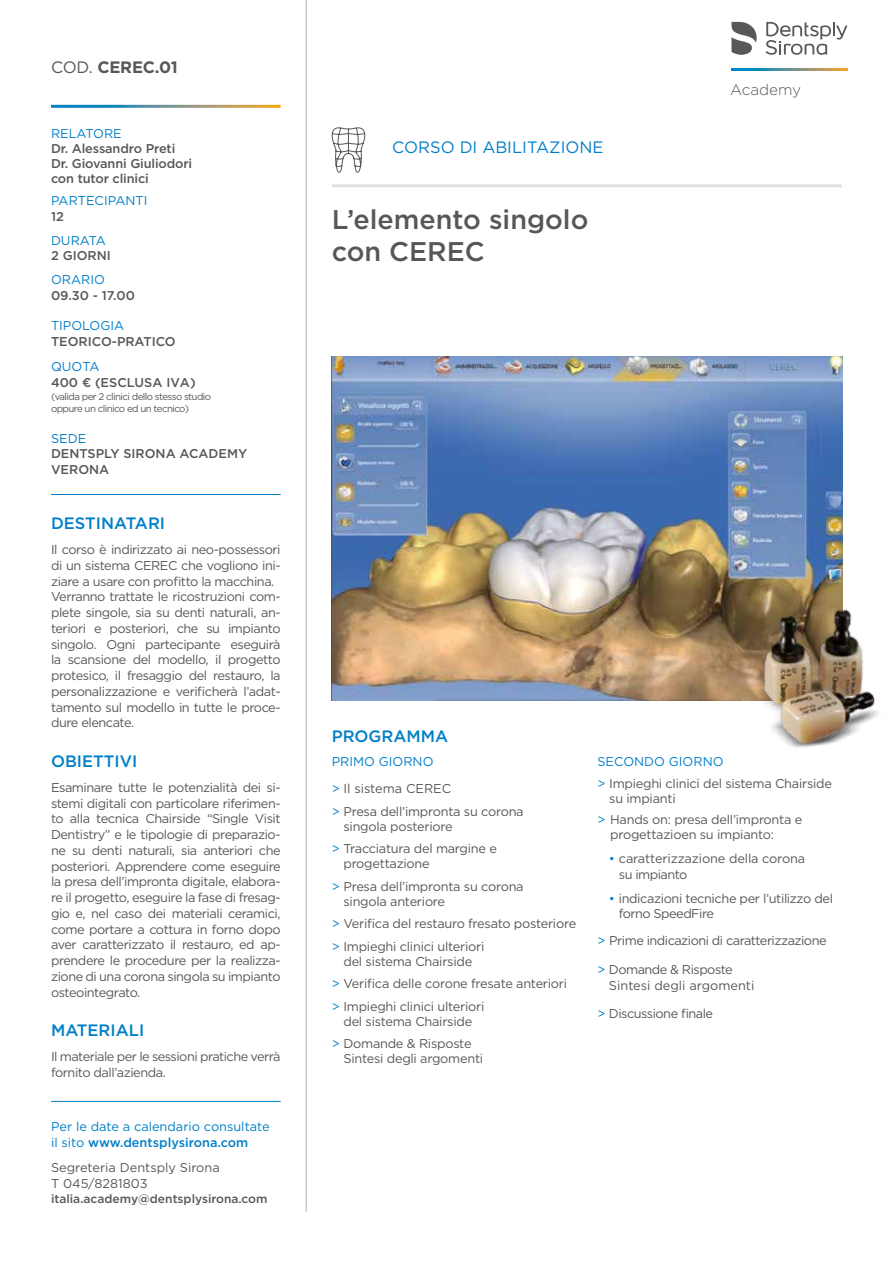
<style>
.page{position:relative;width:893px;height:1263px;background:#fff}
.page>*{position:absolute;margin:0;border:0;box-sizing:border-box;transform-origin:0 0}
.t1{font:500 27px/32.4px "Gotham";color:#575756}
.t2{font:500 16.5px "Gotham";color:#007fc8}
.t3{font:16.5px "Gotham";color:#007fc8}
.t4{font:700 16.5px "Gotham";letter-spacing:-.01em;color:#575756}
.t5{font:300 15.15px "Gotham";color:#57585a}
.t6{font:12.75px/15.8px "Gotham";letter-spacing:-.035em;color:#575756}
.t7{font:500 12.75px/15px "Gotham";letter-spacing:-.01em;color:#575756}
.t8{font:12.75px/15.8px "Gotham";color:#007fc8}
.t9{font:12.75px/27px "Gotham";color:#575756}
.t10{font:12.75px/15.3px "Gotham";letter-spacing:-.01em;color:#575756}
.t11{font:500 12px "Gotham";color:#575756}
.t12{font:9.75px/12px "Gotham";letter-spacing:-.06em;color:#575756}
.s1{font-weight:400}
.s2{font-weight:500}
.s3{color:#007fc8}
</style>
<div class="page">
<img style="left:332px;top:356px;width:510px;height:344px">
<hr style="left:332px;top:184px;width:510px;height:3px;background:#e1e1e1">
<hr style="left:306px;top:0;width:1px;height:1212px;background:#b3b2b2">
<hr style="left:51px;top:494px;width:230px;height:1px;background:#007fc8">
<svg style="left:331px;top:127px;width:35px;height:46px"></svg>
<hr style="left:51px;top:1101px;width:230px;height:1px;background:#007fc8">
<img style="left:739px;top:592px;width:140px;height:156px">
<svg style="left:765px;top:22px;width:82px;height:33px"></svg>
<svg style="left:731px;top:22px;width:26px;height:33px"></svg>
<svg style="left:731px;top:68px;width:116px;height:3px"></svg>
<p class="t4" style="left:51px;top:56px;width:128px"><span class="s1">COD.</span> CEREC.01</p>
<p class="t8" style="left:51px;top:125px;width:72px">RELATORE</p>
<p class="t7" style="left:51px;top:140px;width:143px">Dr. Alessandro Preti<br>Dr. Giovanni Giuliodori con tutor clinici</p>
<p class="t8" style="left:51px;top:193px;width:98px">PARTECIPANTI</p>
<p class="t7" style="left:51px;top:208px;width:14px">12</p>
<p class="t8" style="left:51px;top:232px;width:56px">DURATA</p>
<p class="t7" style="left:51px;top:248px;width:61px">2 GIORNI</p>
<p class="t8" style="left:51px;top:272px;width:55px">ORARIO</p>
<p class="t7" style="left:51px;top:288px;width:85px">09.30 - 17.00</p>
<p class="t8" style="left:51px;top:318px;width:75px">TIPOLOGIA</p>
<p class="t7" style="left:51px;top:333px;width:126px">TEORICO-PRATICO</p>
<p class="t8" style="left:51px;top:359px;width:50px">QUOTA</p>
<p class="t7" style="left:51px;top:375px;width:146px">400 € (ESCLUSA IVA)</p>
<p class="t12" style="left:51px;top:391px;width:162px">(valida per 2 clinici dello stesso studio oppure un clinico ed un tecnico)</p>
<p class="t8" style="left:51px;top:430px;width:37px">SEDE</p>
<p class="t7" style="left:51px;top:446px;width:198px;line-height:15.5px">DENTSPLY SIRONA ACADEMY<br>VERONA</p>
<p class="t2" style="left:51px;top:512px;width:116px">DESTINATARI</p>
<p class="t6" style="left:51px;top:541px;width:231px">Il corso è indirizzato ai neo-possessori di un sistema CEREC che vogliono ini&shy;ziare a usare con profitto la macchina.<br>Verranno trattate le ricostruzioni com&shy;plete singole, sia su denti naturali, an&shy;teriori e posteriori, che su impianto singolo. Ogni partecipante eseguirà la scansione del modello, il progetto protesico, il fresaggio del restauro, la personalizzazione e verificherà l’adat&shy;tamento sul modello in tutte le proce&shy;dure elencate.</p>
<p class="t2" style="left:51px;top:750px;width:88px">OBIETTIVI</p>
<p class="t6" style="left:51px;top:779px;width:231px;text-align:justify">Esaminare tutte le potenzialità dei si&shy;stemi digitali con particolare riferimen&shy;to alla tecnica Chairside “Single Visit Dentistry” e le tipologie di preparazio&shy;ne su denti naturali, sia anteriori che posteriori. Apprendere come eseguire la presa dell’impronta digitale, elabora&shy;re il progetto, eseguire la fase di fresag&shy;gio e, nel caso dei materiali ceramici, come portare a cottura in forno dopo aver caratterizzato il restauro, ed ap&shy;prendere le procedure per la realizza&shy;zione di una corona singola su impianto osteointegrato.</p>
<p class="t2" style="left:51px;top:1019px;width:95px">MATERIALI</p>
<p class="t6" style="left:51px;top:1048px;width:231px">Il materiale per le sessioni pratiche verrà fornito dall’azienda.</p>
<p class="t8" style="left:51px;top:1119px;width:220px">Per le date a calendario consultate il sito <span class="s2">www.dentsplysirona.com</span></p>
<p class="t9" style="left:51px;top:1159px;width:170px;line-height:15.8px">Segreteria Dentsply Sirona<br>T 045/8281803</p>
<p class="t11" style="left:51px;top:1191px;width:218px">italia.academy@dentsplysirona.com</p>
<p class="t3" style="left:392px;top:136px;width:213px">CORSO DI ABILITAZIONE</p>
<h1 class="t1" style="left:332px;top:203px;width:258px">L’elemento singolo con CEREC</h1>
<p class="t5" style="left:730px;top:80px;width:72px">Academy</p>
<p class="t2" style="left:332px;top:725px;width:118px">PROGRAMMA</p>
<p class="t9" style="left:332px;top:748px;width:121px"><span class="s3">PRIMO GIORNO<br>&gt;</span> Il sistema CEREC</p>
<p class="t6" style="left:343px;top:804px;width:182px;line-height:15px;text-indent:-12px"><span class="s3">&gt;</span> Presa dell’impronta su corona singola posteriore</p>
<p class="t6" style="left:343px;top:841px;width:155px;line-height:15px;text-indent:-12px"><span class="s3">&gt;</span> Tracciatura del margine e progettazione</p>
<p class="t6" style="left:343px;top:879px;width:182px;line-height:15px;text-indent:-12px"><span class="s3">&gt;</span> Presa dell’impronta su corona singola anteriore</p>
<p class="t6" style="left:332px;top:912px;width:246px;line-height:22.5px"><span class="s3">&gt;</span> Verifica del restauro fresato posteriore <span class="s3">&gt;</span> Impieghi clinici ulteriori</p>
<p class="t6" style="left:332px;top:950px;width:237px;line-height:22.5px;text-indent:12px">del sistema Chairside<br><span class="s3">&gt;</span> Verifica delle corone fresate anteriori <span class="s3">&gt;</span> Impieghi clinici ulteriori</p>
<p class="t6" style="left:332px;top:1010px;width:142px;line-height:22.5px;text-align:right">del sistema Chairside<br><span class="s3">&gt;</span> Domande &amp; Risposte</p>
<p class="t6" style="left:343px;top:1051px;width:141px">Sintesi degli argomenti</p>
<p class="t6" style="left:597px;top:750px;width:236px;line-height:22.5px"><span class="s3">SECONDO GIORNO<br>&gt;</span> Impieghi clinici del sistema Chairside</p>
<p class="t6" style="left:597px;top:788px;width:206px;line-height:21px;text-indent:12px">su impianti<br><span class="s3">&gt;</span> Hands on: presa dell’impronta e</p>
<p class="t6" style="left:610px;top:827px;width:165px">progettazioen su impianto:</p>
<p class="t10" style="left:619px;top:851px;width:188px;text-indent:-10px"><span class="s3">•</span> caratterizzazione della corona su impianto</p>
<p class="t6" style="left:619px;top:890px;width:216px;line-height:15.3px;text-indent:-10px"><span class="s3">•</span> indicazioni tecniche per l’utilizzo del forno SpeedFire</p>
<p class="t6" style="left:597px;top:932px;width:231px"><span class="s3">&gt;</span> Prime indicazioni di caratterizzazione</p>
<p class="t9" style="left:609px;top:961px;width:147px;line-height:16.2px;text-indent:-12px"><span class="s3">&gt;</span> Domande &amp; Risposte<br>Sintesi degli argomenti</p>
<p class="t6" style="left:597px;top:1005px;width:117px"><span class="s3">&gt;</span> Discussione finale</p>
</div>
